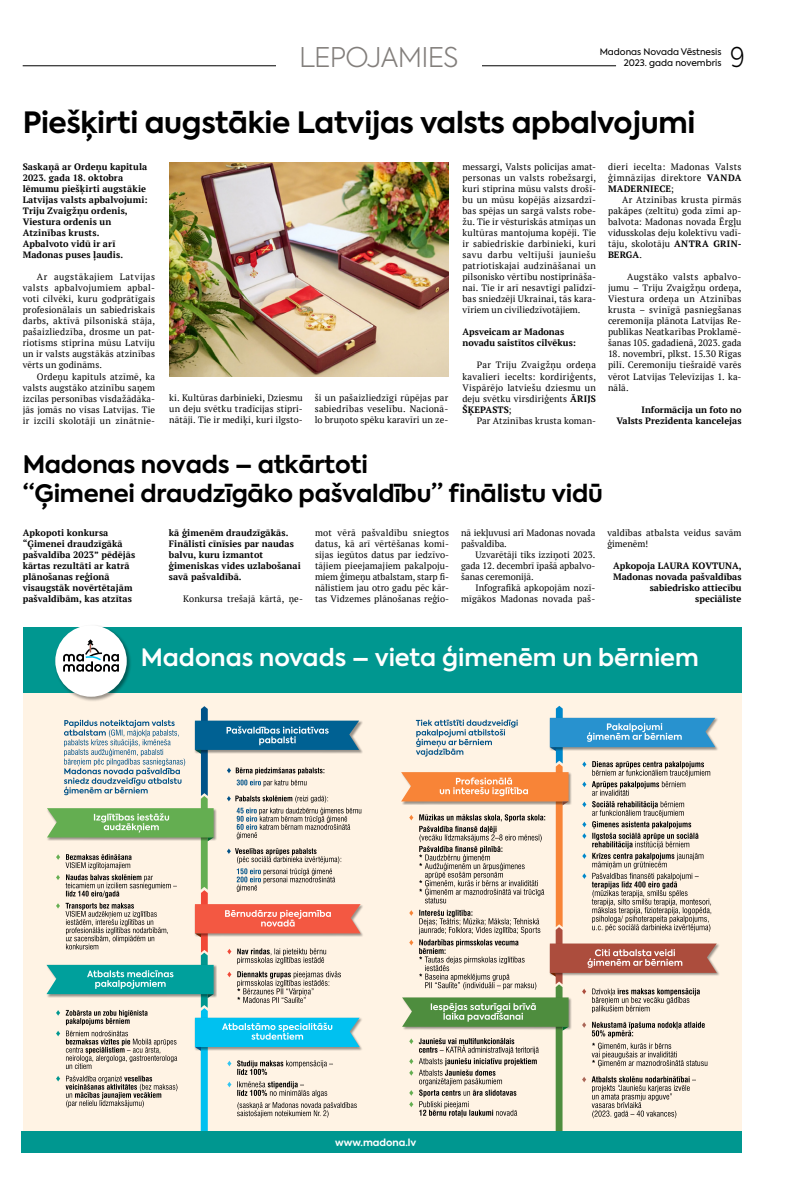
<style>
.page{position:relative;width:794px;height:1191px;background:#fff}
.page>*{position:absolute;margin:0;border:0;box-sizing:border-box;transform-origin:0 0}
.t1{font:700 29.2px "Axiforma";letter-spacing:-.01em;color:#000}
.t2{font:300 27px "Axiforma";letter-spacing:-.025em;color:#827e7b}
.t3{font:300 27px "Axiforma";color:#000;scale:.9 1}
.t4{font:700 24px/28.8px "Axiforma";letter-spacing:-.01em;color:#000}
.t5{font:600 23.8px "Axiforma";color:#fff}
.t6{font:700 9.8px "Axiforma";color:#fff}
.t7{font:9.2px/11px "PT Serif";letter-spacing:.01em;color:#000;text-align:justify}
.t8{font:700 9.2px/11px "PT Serif";letter-spacing:.01em;color:#000}
.t9{font:9px/11px "Axiforma";color:#000;text-align:right}
.s1{font-weight:700}
</style>
<div class="page">
<div style="left:378px;top:692px;width:363px;height:457px;background:#fff3e4"></div>
<svg style="left:401px;top:706px;width:316px;height:425px"></svg>
<div style="left:23px;top:693px;width:363px;height:456px;background:#fff3e4"></div>
<svg style="left:46px;top:706px;width:315px;height:425px"></svg>
<hr style="left:23px;top:65px;width:593px;height:1px;background:#000">
<div style="left:276px;top:31px;width:205px;height:51px;background:#fff"></div>
<img style="left:169px;top:163px;width:279px;height:214px">
<div style="left:23px;top:627px;width:718px;height:66px;background:#009790"></div>
<div style="left:54px;top:624px;width:78px;height:77px;background:#000;opacity:.4"></div>
<div style="left:55px;top:625px;width:72px;height:71px;background:#fff;border-radius:50%"></div>
<svg style="left:63px;top:639px;width:56px;height:33px"></svg>
<div style="left:21px;top:1131px;width:720px;height:21px;background:#009790"></div>
<h2 class="t2" style="left:324px;top:39px;width:114px">BUDŽETS</h2>
<h2 class="t3" style="left:730px;top:39px;width:18px">9</h2>
<h2 class="t2" style="left:299px;top:39px;width:161px">LEPOJAMIES</h2>
<p class="t9" style="left:599px;top:46px;width:123px">Madonas Novada Vēstnesis<br>2023. gada novembris</p>
<h1 class="t1" style="left:23px;top:102px;width:674px">Piešķirti augstākie Latvijas valsts apbalvojumi</h1>
<p class="t8" style="left:23px;top:161px;width:126px">Saskaņā ar Ordeņu kapitula<br>2023. gada 18. oktobra lēmumu piešķirti augstākie<br>Latvijas valsts apbalvojumi:<br>Triju Zvaigžņu ordenis,<br>Viestura ordenis un<br>Atzinības krusts.<br>Apbalvoto vidū ir arī<br>Madonas puses ļaudis.</p>
<p class="t7" style="left:23px;top:271px;width:134px;text-indent:14px">Ar augstākajiem Latvijas valsts apbalvojumiem apbal&shy;voti cilvēki, kuru godprātīgais profesionālais un sabiedriskais darbs, aktīvā pilsoniskā stāja, pašaizliedzība, drosme un pat&shy;riotisms stiprina mūsu Latviju un ir valsts augstākās atzinības vērts un godināms.</p>
<p class="t7" style="left:23px;top:371px;width:134px;text-indent:14px">Ordeņu kapituls atzīmē, ka valsts augstāko atzinību saņem izcilas personības visdažādāka&shy;jās jomās no visas Latvijas. Tie ir izcili skolotāji un zinātnie-</p>
<p class="t7" style="left:169px;top:392px;width:135px">ki. Kultūras darbinieki, Dziesmu un deju svētku tradīcijas stipri&shy;nātāji. Tie ir mediķi, kuri ilgsto-</p>
<p class="t7" style="left:315px;top:392px;width:135px">ši un pašaizliedzīgi rūpējas par sabiedrības veselību. Nacionā&shy;lo bruņoto spēku karavīri un ze-</p>
<p class="t7" style="left:462px;top:161px;width:135px">messargi, Valsts policijas amat&shy;personas un valsts robežsargi, kuri stiprina mūsu valsts drošī&shy;bu un mūsu kopējās aizsardzī&shy;bas spējas un sargā valsts robe&shy;žu. Tie ir vēsturiskās atmiņas un kultūras mantojuma kopēji. Tie ir sabiedriskie darbinieki, kuri savu darbu veltījuši jauniešu patriotiskajai audzināšanai un pilsonisko vērtību nostiprināša&shy;nai. Tie ir arī nesavtīgi palīdzī&shy;bas sniedzēji Ukrainai, tās kara&shy;vīriem un civiliedzīvotājiem.</p>
<p class="t8" style="left:462px;top:326px;width:115px">Apsveicam ar Madonas novadu saistītos cilvēkus:</p>
<p class="t7" style="left:462px;top:359px;width:135px;text-indent:14px">Par Triju Zvaigžņu ordeņa kavalieri iecelts: kordiriģents, Vispārējo latviešu dziesmu un deju svētku virsdiriģents <span class="s1">ĀRIJS ŠĶEPASTS</span>;</p>
<p class="t7" style="left:476px;top:415px;width:121px">Par Atzinības krusta koman-</p>
<p class="t7" style="left:608px;top:161px;width:135px">dieri iecelta: Madonas Valsts ģimnāzijas direktore <span class="s1">VANDA MADERNIECE</span>;</p>
<p class="t7" style="left:608px;top:194px;width:135px;text-indent:14px">Ar Atzinības krusta pirmās pakāpes (zeltītu) goda zīmi ap&shy;balvota: Madonas novada Ērgļu vidusskolas deju kolektīvu vadī&shy;tāju, skolotāju <span class="s1">ANTRA GRIN-BERGA</span>.</p>
<p class="t7" style="left:608px;top:271px;width:135px;text-indent:19px">Augstāko valsts apbalvo&shy;jumu – Triju Zvaigžņu ordeņa, Viestura ordeņa un Atzinības krusta – svinīgā pasniegšanas ceremonija plānota Latvijas Re&shy;publikas Neatkarības Proklamē&shy;šanas 105. gadadienā, 2023. gada</p>
<p class="t7" style="left:608px;top:348px;width:135px">18. novembrī, plkst. 15.30 Rīgas pilī. Ceremoniju tiešraidē varēs vērot Latvijas Televīzijas 1. ka&shy;nālā.</p>
<p class="t8" style="left:616px;top:404px;width:126px;text-align:right">Informācija un foto no<br>Valsts Prezidenta kancelejas</p>
<h3 class="t4" style="left:23px;top:450px;width:581px">Madonas novads – atkārtoti<br>“Ģimenei draudzīgāko pašvaldību” finālistu vidū</h3>
<p class="t8" style="left:23px;top:527px;width:114px">Apkopoti konkursa “Ģimenei draudzīgākā pašvaldība 2023” pēdējās kārtas rezultāti ar katrā plānošanas reģionā visaugstāk novērtētajām pašvaldībām, kas atzītas</p>
<p class="t8" style="left:169px;top:527px;width:133px">kā ģimenēm draudzīgākās.<br>Finālisti cīnīsies par naudas balvu, kuru izmantot ģimeniskas vides uzlabošanai savā pašvaldībā.</p>
<p class="t7" style="left:183px;top:593px;width:120px">Konkursa trešajā kārtā, ņe-</p>
<p class="t7" style="left:315px;top:527px;width:136px">mot vērā pašvaldību sniegtos datus, kā arī vērtēšanas komi&shy;sijas iegūtos datus par iedzīvo&shy;tājiem pieejamajiem pakalpoju&shy;miem ģimeņu atbalstam, starp fi&shy;nālistiem jau otro gadu pēc kār&shy;tas Vidzemes plānošanas reģio-</p>
<p class="t7" style="left:461px;top:527px;width:136px">nā iekļuvusi arī Madonas novada pašvaldība.</p>
<p class="t7" style="left:461px;top:549px;width:136px;text-indent:14px">Uzvarētāji tiks izziņoti 2023. gada 12. decembrī īpašā apbalvo&shy;šanas ceremonijā.</p>
<p class="t7" style="left:461px;top:582px;width:136px;text-align:right">Infografikā apkopojām nozī&shy;mīgākos Madonas novada paš-</p>
<p class="t7" style="left:607px;top:527px;width:136px">valdības atbalsta veidus savām ģimenēm!</p>
<p class="t8" style="left:613px;top:560px;width:130px;text-align:right">Apkopoja LAURA KOVTUNA,<br>Madonas novada pašvaldības sabiedrisko attiecību speciāliste</p>
<h3 class="t5" style="left:141px;top:641px;width:559px">Madonas novads – vieta ģimenēm un bērniem</h3>
<p class="t6" style="left:335px;top:1135px;width:83px">www.madona.lv</p>
</div>
